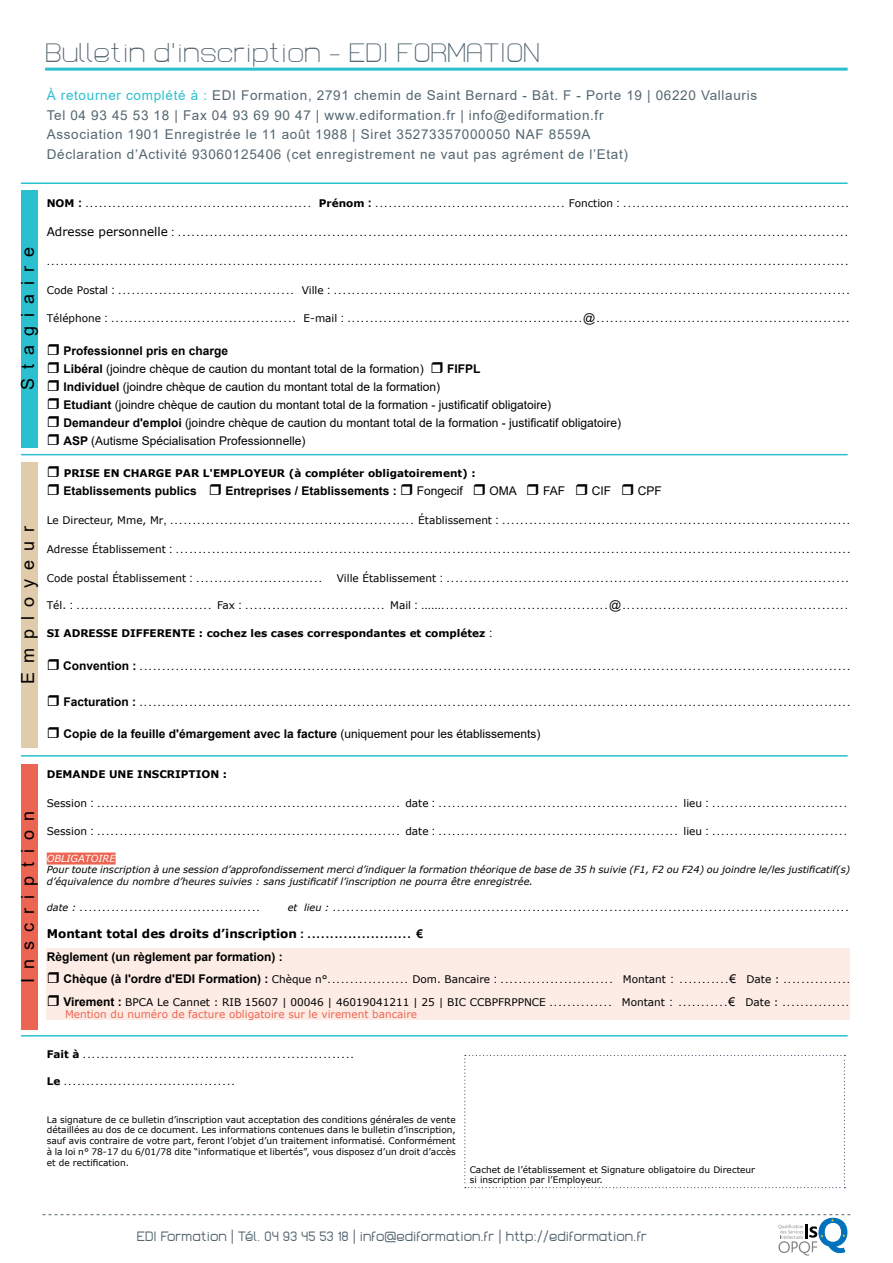
<style>
.page{position:relative;width:893px;height:1263px;background:#fff}
.page>*{position:absolute;margin:0;border:0;box-sizing:border-box;transform-origin:0 0}
.t1{font:27px "Lastwaerklight";color:#546670}
.t2{font:18px "Arial";letter-spacing:.5em;color:#000}
.t3{font:13.5px/19.5px "Arial";letter-spacing:.05em;color:#546670}
.t4{font:13.5px "Lastwaerkregular";color:#546670}
.t5{font:12px/18px "Arial";color:#000}
.t6{font:700 12px "Arial";color:#000}
.t7{font:700 12px "Verdana";color:#000}
.t8{font:10.5px/12.6px "Verdana";color:#000}
.t9{font:700 10.5px "Verdana";color:#000}
.t10{font:italic 9.75px/11.7px "Verdana";color:#000}
.t11{font:italic 9.75px "Verdana";color:#fff}
.t12{font:9px/10.8px "Verdana";color:#000;text-align:justify}
.s1{color:#2bc0cf}
.s2{font-family:"Verdana";font-weight:700;font-size:10.5px}
.s3{font-weight:700}
.s4{font-family:"Verdana";font-size:10.5px}
.s5{font-family:"Verdana"}
.s6{font-family:"Arial";font-weight:400;font-size:12px}
.s7{font-weight:400}
.s8{font-family:"Verdana";font-style:italic;font-size:9.75px}
.s9{font-family:"Arial"}
.s10{font-family:"Arial";font-weight:700;font-size:12px}
.s11{font-family:"Arial";font-size:12px}
.s12{color:#ec6552}
</style>
<div class="page">
<svg style="left:43px;top:1214px;width:807px;height:41px"></svg>
<div style="left:46px;top:948px;width:803px;height:72px;background:#fdece5"></div>
<div style="left:47px;top:852px;width:69px;height:12px;background:#ec6552"></div>
<hr style="left:21px;top:454px;width:827px;height:1px;background:#2bc0cf">
<hr style="left:21px;top:182px;width:827px;height:2px;background:#2bc0cf">
<hr style="left:21px;top:755px;width:827px;height:2px;background:#2bc0cf">
<hr style="left:45px;top:68px;width:803px;height:3px;background:#2bc0cf">
<div style="left:21px;top:190px;width:17px;height:257px;background:#2bc0cf"></div>
<div style="left:21px;top:462px;width:17px;height:286px;background:#e0ccab"></div>
<hr style="left:21px;top:1035px;width:827px;height:1px;background:#2bc0cf">
<div style="left:21px;top:764px;width:17px;height:265px;background:#ec6552"></div>
<svg style="left:464px;top:1055px;width:381px;height:133px"></svg>
<h1 class="t1" style="left:45px;top:35px;width:497px">Bulletin d'inscription - EDI FORMATION</h1>
<h2 class="t2" style="left:15px;top:390px;width:145px;rotate:-90deg">Stagiaire</h2>
<h2 class="t2" style="left:15px;top:684px;width:160px;rotate:-90deg">Employeur</h2>
<h2 class="t2" style="left:15px;top:982px;width:174px;rotate:-90deg">Inscription</h2>
<p class="t3" style="left:47px;top:86px;width:712px"><span class="s1">À retourner complété à :</span> EDI Formation, 2791 chemin de Saint Bernard - Bât. F - Porte 19 | 06220 Vallauris Tel 04 93 45 53 18 | Fax 04 93 69 90 47 | www.ediformation.fr | info@ediformation.fr<br>Association 1901 Enregistrée le 11 août 1988 | Siret 35273357000050 NAF 8559A<br>Déclaration d’Activité 93060125406 (cet enregistrement ne vaut pas agrément de l’Etat)</p>
<p class="t5" style="left:47px;top:194px;width:804px"><span class="s2">NOM</span> <span class="s3">:</span> .................................................. <span class="s2">Prénom</span> <span class="s3">:</span> .......................................... <span class="s4">Fonction</span> : ..................................................</p>
<p class="t5" style="left:47px;top:223px;width:803px"><span class="s5">Adresse personnelle</span> : ....................................................................................................................................................</p>
<p class="t5" style="left:47px;top:251px;width:803px">.................................................................................................................................................................................</p>
<p class="t5" style="left:47px;top:280px;width:804px"><span class="s4">Code Postal</span> : ....................................... <span class="s4">Ville</span> : ..................................................................................................................</p>
<p class="t5" style="left:47px;top:309px;width:804px"><span class="s4">Téléphone</span> : ......................................... <span class="s4">E-mail</span> : ....................................................@........................................................</p>
<p class="t5" style="left:63px;top:341px;width:362px"><span class="s3">Professionnel pris en charge<br>Libéral</span> (joindre chèque de caution du montant total de la formation)</p>
<p class="t6" style="left:447px;top:360px;width:35px">FIFPL</p>
<p class="t5" style="left:63px;top:377px;width:559px"><span class="s3">Individuel</span> (joindre chèque de caution du montant total de la formation)<br><span class="s3">Etudiant</span> (joindre chèque de caution du montant total de la formation - justificatif obligatoire)<br><span class="s3">Demandeur d'emploi</span> (joindre chèque de caution du montant total de la formation - justificatif obligatoire)<br><span class="s3">ASP</span> (Autisme Spécialisation Professionnelle)</p>
<p class="t9" style="left:64px;top:466px;width:414px">PRISE EN CHARGE PAR L'EMPLOYEUR (à compléter obligatoirement) :</p>
<p class="t6" style="left:63px;top:482px;width:135px">Etablissements publics</p>
<p class="t6" style="left:225px;top:482px;width:173px">Entreprises / Etablissements :</p>
<p class="t5" style="left:417px;top:482px;width:48px">Fongecif</p>
<p class="t5" style="left:490px;top:482px;width:29px">OMA</p>
<p class="t5" style="left:543px;top:482px;width:23px">FAF</p>
<p class="t5" style="left:592px;top:482px;width:21px">CIF</p>
<p class="t5" style="left:638px;top:482px;width:25px">CPF</p>
<p class="t5" style="left:47px;top:511px;width:805px"><span class="s4">Le Directeur, Mme, Mr</span>, ...................................................... <span class="s4">Établissement</span> : .............................................................................</p>
<p class="t5" style="left:47px;top:539px;width:805px"><span class="s4">Adresse Établissement</span> : .....................................................................................................................................................</p>
<p class="t5" style="left:47px;top:568px;width:804px"><span class="s4">Code postal Établissement</span> : ............................ <span class="s4">Ville Établissement</span> : .........................................................................................</p>
<p class="t5" style="left:47px;top:595px;width:803px"><span class="s4">Tél.</span> : .............................. <span class="s4">Fax</span> : ............................... <span class="s4">Mail</span> : ...........................................@..................................................</p>
<p class="t9" style="left:47px;top:626px;width:447px">SI ADRESSE DIFFERENTE : cochez les cases correspondantes et complétez <span class="s6">:</span></p>
<p class="t5" style="left:63px;top:656px;width:789px"><span class="s3">Convention :</span> .............................................................................................................................................................</p>
<p class="t5" style="left:63px;top:692px;width:788px"><span class="s3">Facturation :</span> .............................................................................................................................................................</p>
<p class="t6" style="left:63px;top:725px;width:479px">Copie de la feuille d'émargement avec la facture <span class="s7">(uniquement pour les établissements)</span></p>
<p class="t9" style="left:47px;top:766px;width:182px">DEMANDE UNE INSCRIPTION :</p>
<p class="t5" style="left:47px;top:793px;width:802px"><span class="s4">Session</span> : ................................................................... <span class="s4">date</span> : ..................................................... <span class="s4">lieu</span> : ..............................</p>
<p class="t5" style="left:47px;top:822px;width:802px"><span class="s4">Session</span> : ................................................................... <span class="s4">date</span> : ..................................................... <span class="s4">lieu</span> : ..............................</p>
<p class="t11" style="left:47px;top:851px;width:70px">OBLIGATOIRE</p>
<p class="t10" style="left:47px;top:864px;width:805px">Pour toute inscription à une session d’approfondissement merci d’indiquer la formation théorique de base de 35 h suivie (F1, F2 ou F24) ou joindre le/les justificatif(s) d’équivalence du nombre d’heures suivies : sans justificatif l’inscription ne pourra être enregistrée.</p>
<p class="t5" style="left:47px;top:898px;width:215px"><span class="s8">date :</span> ........................................</p>
<p class="t5" style="left:288px;top:898px;width:563px"><span class="s8">et lieu :</span> ..................................................................................................................</p>
<p class="t7" style="left:47px;top:925px;width:378px">Montant total des droits d’inscription <span class="s9">: ....................... €</span></p>
<p class="t5" style="left:63px;top:945px;width:788px;line-height:22.5px;text-indent:-17px"><span class="s3">Règlement (un règlement par formation) :<br>Chèque (à l'ordre d'EDI Formation) :</span> <span class="s4">Chèque n°</span>.................. <span class="s4">Dom. Bancaire</span> : ......................... <span class="s4">Montant</span> : ...........€ <span class="s4">Date :</span> ...............</p>
<p class="t8" style="left:63px;top:995px;width:787px"><span class="s10">Virement :</span> BPCA Le Cannet : RIB 15607 | 00046 | 46019041211 | 25 | BIC CCBPFRPPNCE <span class="s11">..............</span> Montant <span class="s11">: ...........€</span> Date : <span class="s11">...............<br></span><span class="s12">Mention du numéro de facture obligatoire sur le virement bancaire</span></p>
<p class="t5" style="left:47px;top:1044px;width:309px"><span class="s2">Fait à</span> ............................................................</p>
<p class="t5" style="left:47px;top:1071px;width:190px"><span class="s2">Le</span> ......................................</p>
<p class="t12" style="left:47px;top:1114px;width:411px">La signature de ce bulletin d’inscription vaut acceptation des conditions générales de vente détaillées au dos de ce document. Les informations contenues dans le bulletin d’inscription, sauf avis contraire de votre part, feront l’objet d’un traitement informatisé. Conformément à la loi n° 78-17 du 6/01/78 dite “informatique et libertés”, vous disposez d’un droit d’accès et de rectification.</p>
<p class="t12" style="left:470px;top:1164px;width:287px;line-height:10.1px">Cachet de l’établissement et Signature obligatoire du Directeur si inscription par l’Employeur.</p>
<p class="t4" style="left:137px;top:1228px;width:512px">EDI Formation | Tél. 04 93 45 53 18 | info@ediformation.fr | http://ediformation.fr</p>
</div>
